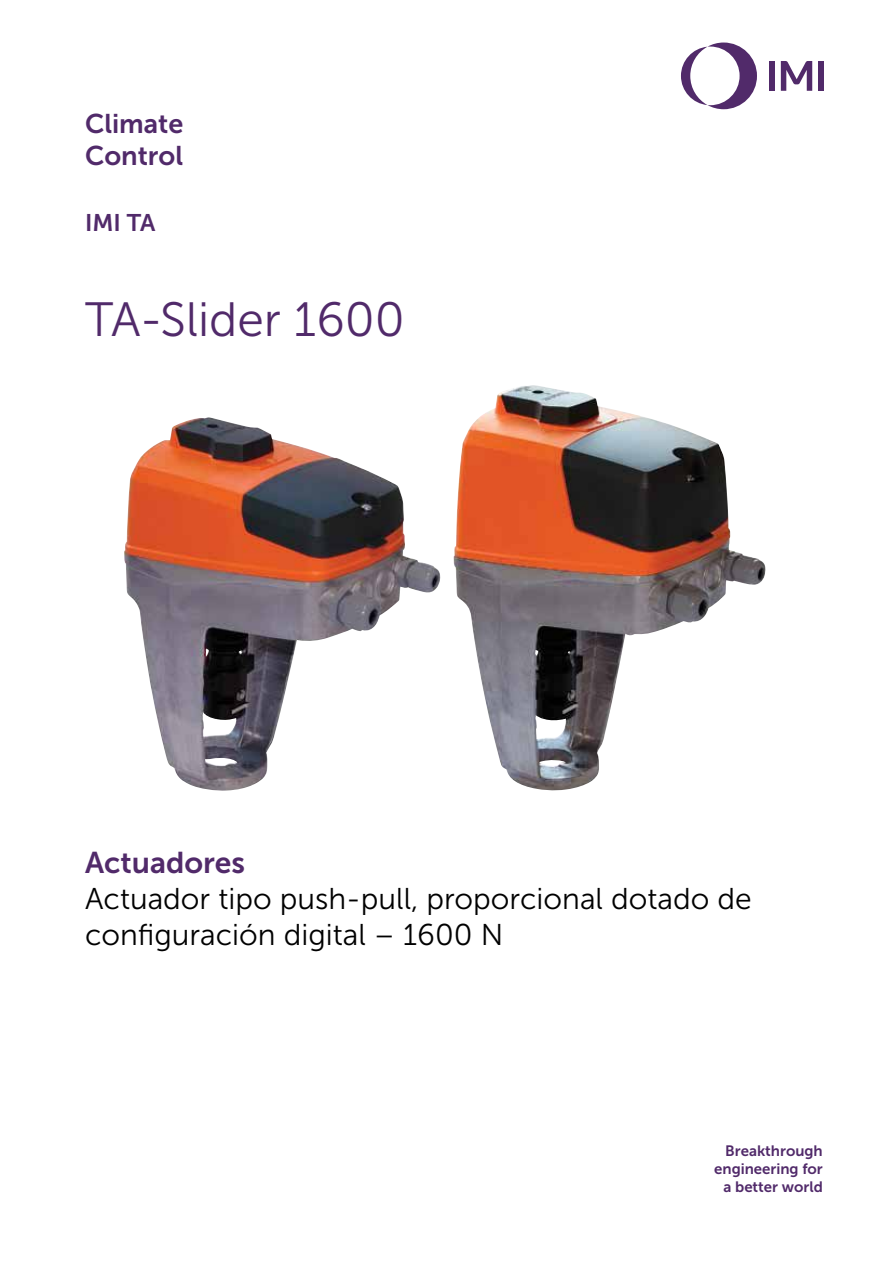
<style>
.page{position:relative;width:893px;height:1263px;background:#fff}
.page>*{position:absolute;margin:0;border:0;box-sizing:border-box;transform-origin:0 0}
.t1{font:48px "Museo Sans 300";color:#512a6a}
.t2{font:30px/36px "Museo Sans 300";color:#000}
.t3{font:30px "Museo Sans 700";color:#512a6a}
.t4{font:27px/32.4px "Museo Sans 700";color:#512a6a}
.t5{font:24px "Museo Sans 700";color:#512a6a}
.t6{font:15px/18px "Museo Sans 700";color:#512a6a;text-align:right}
</style>
<div class="page">
<svg style="left:681px;top:43px;width:76px;height:66px"></svg>
<div style="left:769px;top:61px;width:6px;height:30px;background:#512a6a"></div>
<div style="left:818px;top:61px;width:6px;height:30px;background:#512a6a"></div>
<svg style="left:781px;top:61px;width:31px;height:30px"></svg>
<img style="left:124px;top:385px;width:642px;height:406px">
<p class="t4" style="left:85px;top:107px;width:100px">Climate<br>Control</p>
<p class="t5" style="left:85px;top:210px;width:72px">IMI TA</p>
<h1 class="t1" style="left:85px;top:293px;width:321px">TA-Slider 1600</h1>
<p class="t3" style="left:85px;top:846px;width:162px">Actuadores</p>
<p class="t2" style="left:85px;top:881px;width:668px">Actuador tipo push-pull, proporcional dotado de configuración digital – 1600 N</p>
<p class="t6" style="left:714px;top:1142px;width:110px">Breakthrough engineering for a better world</p>
</div>
